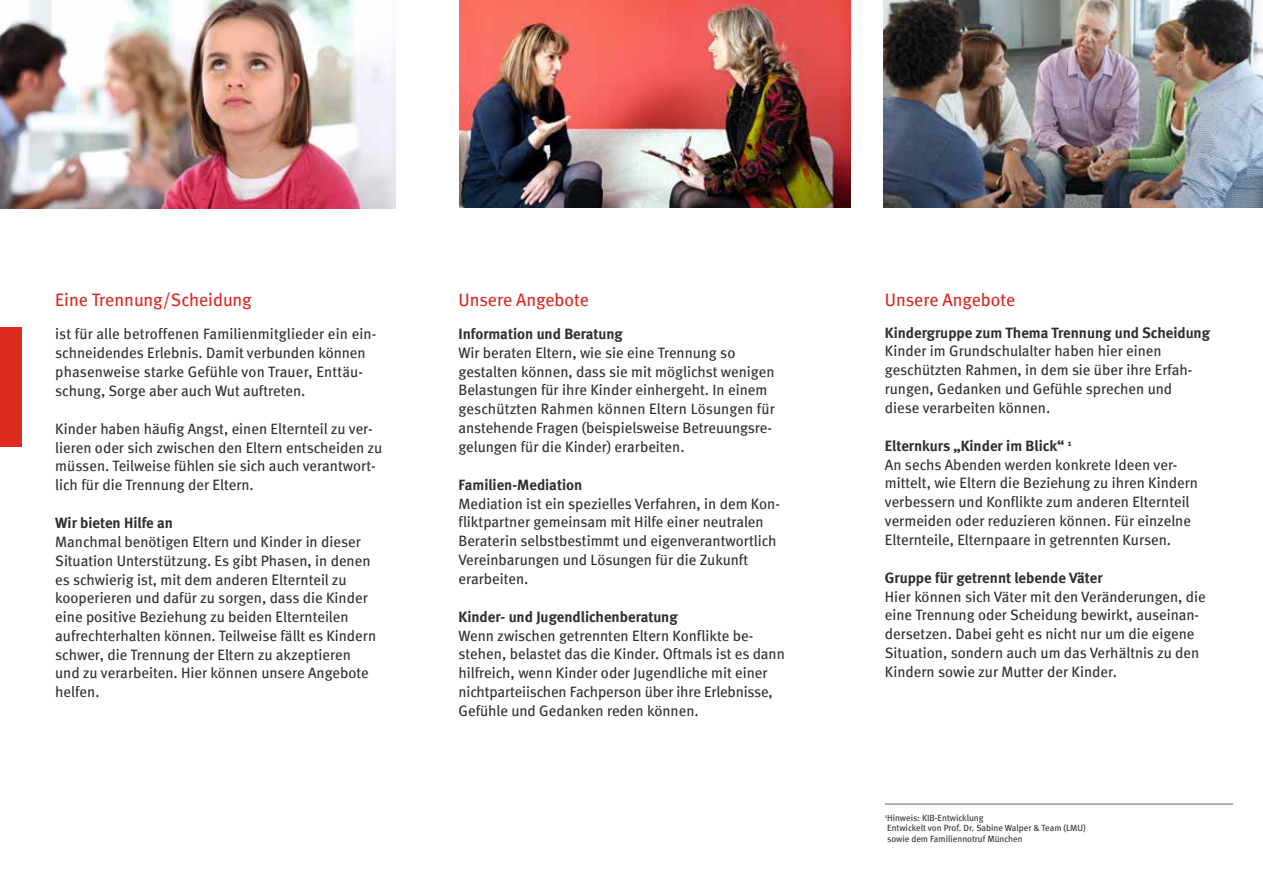
<style>
.page{position:relative;width:1263px;height:893px;background:#fff}
.page>*{position:absolute;margin:0;border:0;box-sizing:border-box;transform-origin:0 0}
.t1{font:18px "Meta";color:#de2920}
.t2{font:15px/18.8px "Meta";color:#30302f}
.t3{font:700 15px "Meta";color:#30302f}
.t4{font:9px/10.8px "Meta";color:#30302f}
.s1{font-weight:700}
</style>
<div class="page">
<div style="left:0;top:327px;width:21px;height:119px;background:#de2920"></div>
<img style="left:459px;top:0;width:391px;height:208px">
<img style="left:884px;top:0;width:379px;height:208px">
<img style="left:0;top:0;width:395px;height:208px">
<hr style="left:885px;top:804px;width:348px;height:1px;background:#676767">
<p class="t1" style="left:55px;top:289px;width:198px">Eine Trennung/Scheidung</p>
<p class="t1" style="left:458px;top:289px;width:132px">Unsere Angebote</p>
<p class="t1" style="left:885px;top:289px;width:132px">Unsere Angebote</p>
<p class="t2" style="left:55px;top:324px;width:323px">ist für alle betroffenen Familienmitglieder ein ein&shy;schneidendes Erlebnis. Damit verbunden können phasenweise starke Gefühle von Trauer, Enttäu&shy;schung, Sorge aber auch Wut auftreten.</p>
<p class="t2" style="left:55px;top:419px;width:328px">Kinder haben häufig Angst, einen Elternteil zu ver&shy;lieren oder sich zwischen den Eltern entscheiden zu müssen. Teilweise fühlen sie sich auch verantwort&shy;lich für die Trennung der Eltern.</p>
<p class="t3" style="left:55px;top:514px;width:119px">Wir bieten Hilfe an</p>
<p class="t2" style="left:55px;top:532px;width:322px">Manchmal benötigen Eltern und Kinder in dieser Situation Unterstützung. Es gibt Phasen, in denen es schwierig ist, mit dem anderen Elternteil zu kooperieren und dafür zu sorgen, dass die Kinder eine positive Beziehung zu beiden Elternteilen aufrechterhalten können. Teilweise fällt es Kindern schwer, die Trennung der Eltern zu akzeptieren und zu verarbeiten. Hier können unsere Angebote helfen.</p>
<p class="t3" style="left:458px;top:325px;width:166px">Information und Beratung</p>
<p class="t2" style="left:458px;top:343px;width:318px">Wir beraten Eltern, wie sie eine Trennung so gestalten können, dass sie mit möglichst wenigen Belastungen für ihre Kinder einhergeht. In einem geschützten Rahmen können Eltern Lösungen für anstehende Fragen (beispielsweise Betreuungsre&shy;gelungen für die Kinder) erarbeiten.</p>
<p class="t3" style="left:458px;top:476px;width:125px">Familien-Mediation</p>
<p class="t2" style="left:458px;top:494px;width:323px">Mediation ist ein spezielles Verfahren, in dem Kon&shy;fliktpartner gemeinsam mit Hilfe einer neutralen Beraterin selbstbestimmt und eigenverantwortlich Vereinbarungen und Lösungen für die Zukunft erarbeiten.</p>
<p class="t3" style="left:458px;top:608px;width:221px">Kinder- und Jugendlichenberatung</p>
<p class="t2" style="left:458px;top:626px;width:328px">Wenn zwischen getrennten Eltern Konflikte be&shy;stehen, belastet das die Kinder. Oftmals ist es dann hilfreich, wenn Kinder oder Jugendliche mit einer nichtparteiischen Fachperson über ihre Erlebnisse, Gefühle und Gedanken reden können.</p>
<p class="t3" style="left:885px;top:323px;width:327px">Kindergruppe zum Thema Trennung und Scheidung</p>
<p class="t2" style="left:885px;top:341px;width:309px">Kinder im Grundschulalter haben hier einen geschützten Rahmen, in dem sie über ihre Erfah&shy;rungen, Gedanken und Gefühle sprechen und diese verarbeiten können.</p>
<p class="t2" style="left:885px;top:436px;width:315px"><span class="s1">Elternkurs „Kinder im Blick“</span> <sup>1<br></sup>An sechs Abenden werden konkrete Ideen ver&shy;mittelt, wie Eltern die Beziehung zu ihren Kindern verbessern und Konflikte zum anderen Elternteil vermeiden oder reduzieren können. Für einzelne Elternteile, Elternpaare in getrennten Kursen.</p>
<p class="t3" style="left:885px;top:569px;width:219px">Gruppe für getrennt lebende Väter</p>
<p class="t2" style="left:885px;top:587px;width:322px">Hier können sich Väter mit den Veränderungen, die eine Trennung oder Scheidung bewirkt, auseinan&shy;dersetzen. Dabei geht es nicht nur um die eigene Situation, sondern auch um das Verhältnis zu den Kindern sowie zur Mutter der Kinder.</p>
<p class="t4" style="left:885px;top:812px;width:202px"><sup>1</sup>Hinweis: KIB-Entwicklung<br>Entwickelt von Prof. Dr. Sabine Walper &amp; Team (LMU) sowie dem Familiennotruf München</p>
</div>
